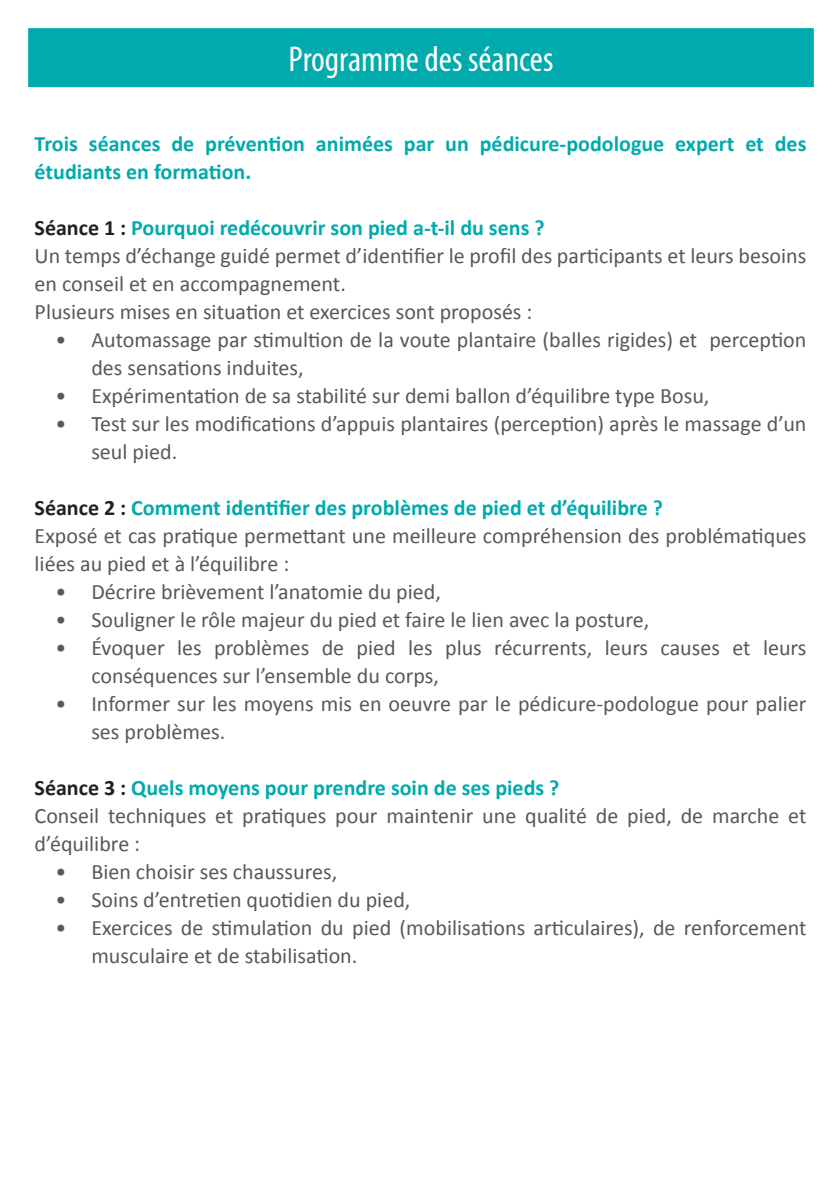
<style>
.page{position:relative;width:840px;height:1191px;background:#fff}
.page>*{position:absolute;margin:0;border:0;box-sizing:border-box;transform-origin:0 0}
.t1{font:condensed 36px "Myriad Pro";color:#fff}
.t2{font:22px/28px "Calibri";color:#57585a}
.t3{font:700 22px/28px "Calibri";color:#00aaad}
.s1{color:#231f20}
</style>
<div class="page">
<div style="left:29px;top:29px;width:783px;height:57px;background:#00aaad"></div>
<div style="left:28px;top:28px;width:785px;height:59px;border:2px solid #00aaad"></div>
<p class="t1" style="left:288px;top:38px;width:266px">Programme des séances</p>
<p class="t3" style="left:35px;top:130px;width:773px">Trois séances de prévention animées par un pédicure-podologue expert et des étudiants en formation.</p>
<p class="t3" style="left:35px;top:214px;width:511px"><span class="s1">Séance 1 :</span> Pourquoi redécouvrir son pied a-t-il du sens ?</p>
<p class="t2" style="left:35px;top:242px;width:772px">Un temps d’échange guidé permet d’identifier le profil des participants et leurs besoins en conseil et en accompagnement.</p>
<p class="t2" style="left:35px;top:298px;width:499px">Plusieurs mises en situation et exercices sont proposés :</p>
<p class="t2" style="left:91px;top:326px;width:716px;text-indent:-36px">• Automassage par stimultion de la voute plantaire (balles rigides) et perception des sensations induites,</p>
<p class="t2" style="left:55px;top:382px;width:655px">• Expérimentation de sa stabilité sur demi ballon d’équilibre type Bosu,</p>
<p class="t2" style="left:91px;top:410px;width:716px;text-indent:-36px">• Test sur les modifications d’appuis plantaires (perception) après le massage d’un seul pied.</p>
<p class="t3" style="left:35px;top:494px;width:629px"><span class="s1">Séance 2 :</span> Comment identifier des problèmes de pied et d’équilibre ?</p>
<p class="t2" style="left:35px;top:522px;width:773px">Exposé et cas pratique permettant une meilleure compréhension des problématiques liées au pied et à l’équilibre :</p>
<p class="t2" style="left:55px;top:578px;width:387px">• Décrire brièvement l’anatomie du pied,</p>
<p class="t2" style="left:55px;top:606px;width:595px">• Souligner le rôle majeur du pied et faire le lien avec la posture,</p>
<p class="t2" style="left:91px;top:634px;width:716px;text-indent:-36px">• Évoquer les problèmes de pied les plus récurrents, leurs causes et leurs conséquences sur l’ensemble du corps,</p>
<p class="t2" style="left:91px;top:690px;width:716px;text-indent:-36px">• Informer sur les moyens mis en oeuvre par le pédicure-podologue pour palier ses problèmes.</p>
<p class="t3" style="left:35px;top:774px;width:526px"><span class="s1">Séance 3 :</span> Quels moyens pour prendre soin de ses pieds ?</p>
<p class="t2" style="left:35px;top:802px;width:773px">Conseil techniques et pratiques pour maintenir une qualité de pied, de marche et d’équilibre :</p>
<p class="t2" style="left:55px;top:858px;width:283px">• Bien choisir ses chaussures,</p>
<p class="t2" style="left:55px;top:886px;width:356px">• Soins d’entretien quotidien du pied,</p>
<p class="t2" style="left:91px;top:914px;width:716px;text-indent:-36px">• Exercices de stimulation du pied (mobilisations articulaires), de renforcement musculaire et de stabilisation.</p>
</div>
